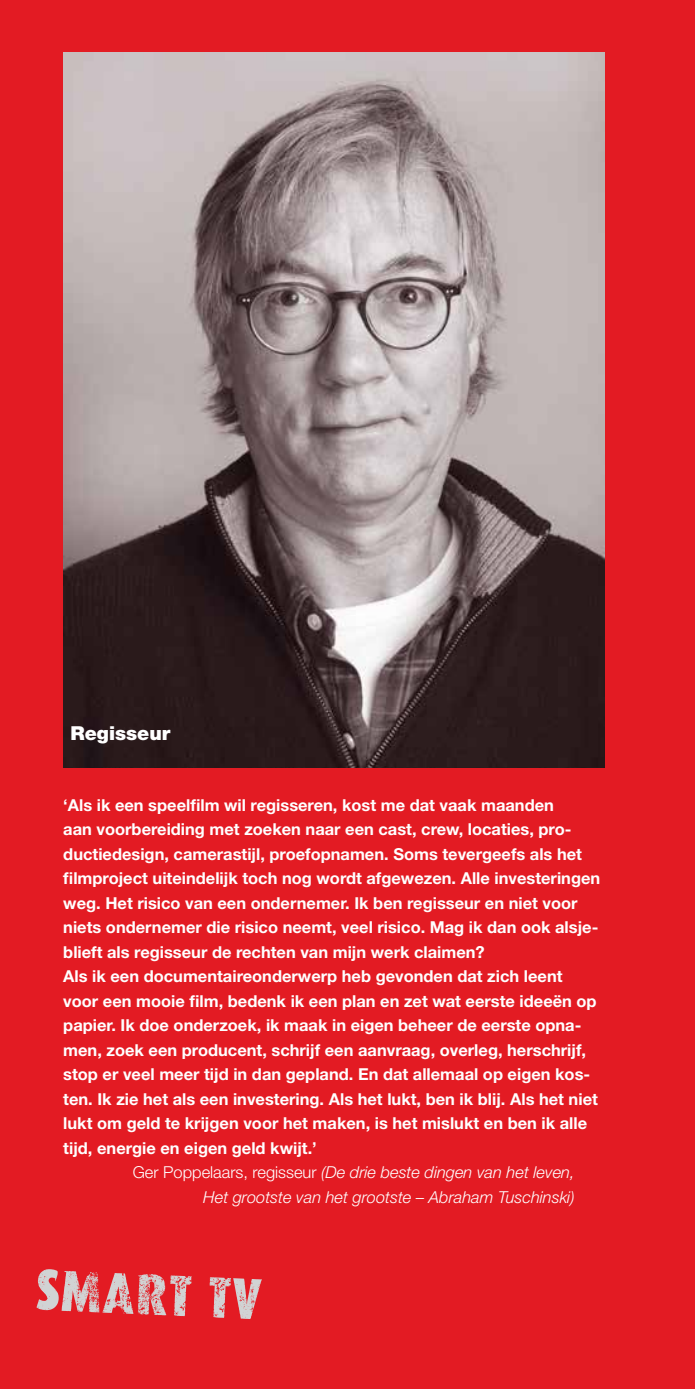
<style>
.page{position:relative;width:695px;height:1389px;background:#fff}
.page>*{position:absolute;margin:0;border:0;box-sizing:border-box;transform-origin:0 0}
.t1{font:56.52px "VTKSWORKER";color:#d1d3d4}
.t2{font:900 19.25px "Helvetica Neue";color:#fff}
.t3{font:700 16.45px "Helvetica Neue";color:#fff}
.t4{font:italic 300 16.45px "Helvetica Neue";color:#fff}
.s1{font-style:normal}
</style>
<div class="page">
<div style="left:0;top:0;width:694px;height:1389px;background:#e31b23"></div>
<img style="left:63px;top:53px;width:541px;height:714px">
<p class="t2" style="left:71px;top:721px;width:101px">Regisseur</p>
<p class="t3" style="left:63px;top:795px;width:492px">‘Als ik een speelfilm wil regisseren, kost me dat vaak maanden</p>
<p class="t3" style="left:63px;top:819px;width:509px">aan voorbereiding met zoeken naar een cast, crew, locaties, pro-</p>
<p class="t3" style="left:63px;top:844px;width:520px">ductiedesign, camerastijl, proefopnamen. Soms tevergeefs als het</p>
<p class="t3" style="left:63px;top:868px;width:538px">filmproject uiteindelijk toch nog wordt afgewezen. Alle investeringen</p>
<p class="t3" style="left:63px;top:893px;width:515px">weg. Het risico van een ondernemer. Ik ben regisseur en niet voor</p>
<p class="t3" style="left:63px;top:917px;width:536px">niets ondernemer die risico neemt, veel risico. Mag ik dan ook alsje-</p>
<p class="t3" style="left:63px;top:942px;width:423px">blieft als regisseur de rechten van mijn werk claimen?</p>
<p class="t3" style="left:63px;top:966px;width:500px">Als ik een documentaireonderwerp heb gevonden dat zich leent</p>
<p class="t3" style="left:63px;top:991px;width:535px">voor een mooie film, bedenk ik een plan en zet wat eerste ideeën op</p>
<p class="t3" style="left:63px;top:1015px;width:519px">papier. Ik doe onderzoek, ik maak in eigen beheer de eerste opna-</p>
<p class="t3" style="left:63px;top:1040px;width:524px">men, zoek een producent, schrijf een aanvraag, overleg, herschrijf,</p>
<p class="t3" style="left:63px;top:1064px;width:528px">stop er veel meer tijd in dan gepland. En dat allemaal op eigen kos-</p>
<p class="t3" style="left:63px;top:1089px;width:536px">ten. Ik zie het als een investering. Als het lukt, ben ik blij. Als het niet</p>
<p class="t3" style="left:63px;top:1113px;width:525px">lukt om geld te krijgen voor het maken, is het mislukt en ben ik alle</p>
<p class="t3" style="left:63px;top:1138px;width:255px">tijd, energie en eigen geld kwijt.’</p>
<p class="t4" style="left:133px;top:1163px;width:443px"><span class="s1">Ger Poppelaars, regisseur</span> (De drie beste dingen van het leven,</p>
<p class="t4" style="left:203px;top:1187px;width:373px">Het grootste van het grootste – Abraham Tuschinski)</p>
<h1 class="t1" style="left:38px;top:1256px;width:228px;rotate:3deg">smart tv</h1>
</div>
